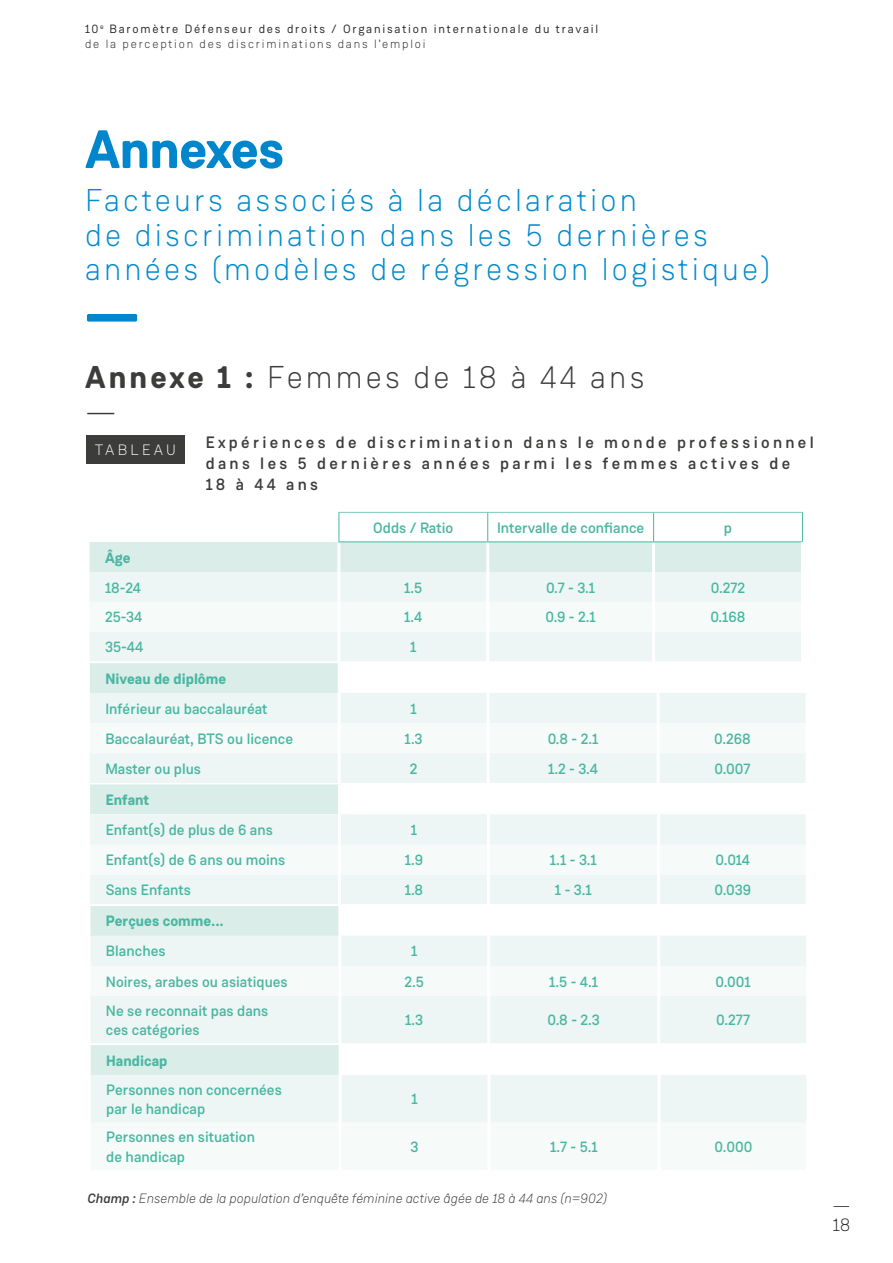
<style>
.page{position:relative;width:893px;height:1263px;background:#fff}
.page>*{position:absolute;margin:0;border:0;box-sizing:border-box;transform-origin:0 0}
.t1{font:700 54px "Weissenhof Grotesk";letter-spacing:-.01em;color:#0086cc}
.t2{font:300 31.5px/34.5px "Weissenhof Grotesk";letter-spacing:.1em;color:#008bcf}
.t3{font:300 31.5px/34.5px "Weissenhof Grotesk";letter-spacing:.1em;color:#3c3c3b}
.t4{font:300 18px/19.5px "Weissenhof Grotesk";color:#282827}
.t5{font:500 16.5px/21px "Weissenhof Grotesk";letter-spacing:.2em;color:#3c3c3b}
.t6{font:500 15px/19.5px "Weissenhof Grotesk";color:#4ab7a2}
.t7{font:700 15px "Weissenhof Grotesk";color:#4ab7a2}
.t8{font:300 15px "Weissenhof Grotesk";letter-spacing:.21em;color:#fff}
.t9{font:italic 300 13.5px "Weissenhof Grotesk";color:#3c3c3b}
.t10{font:12px/15px "Weissenhof Grotesk";letter-spacing:.15em;color:#282827}
.s1{font-weight:300}
.s2{font-weight:700}
.s3{font-weight:500}
</style>
<div class="page">
<div style="left:86px;top:436px;width:98px;height:28px;background:#3c3c3b"></div>
<div style="left:90px;top:572px;width:711px;height:88px;background:#edf6f4"></div>
<div style="left:90px;top:602px;width:711px;height:29px;background:#f6fbfa"></div>
<hr style="left:337px;top:602px;width:3px;height:29px;background:#fff">
<hr style="left:486px;top:602px;width:3px;height:29px;background:#fff">
<hr style="left:652px;top:602px;width:3px;height:29px;background:#fff">
<hr style="left:337px;top:631px;width:3px;height:31px;background:#fff">
<hr style="left:486px;top:631px;width:3px;height:31px;background:#fff">
<hr style="left:652px;top:631px;width:3px;height:31px;background:#fff">
<hr style="left:337px;top:572px;width:3px;height:30px;background:#fff">
<hr style="left:486px;top:572px;width:3px;height:30px;background:#fff">
<hr style="left:652px;top:572px;width:3px;height:30px;background:#fff">
<svg style="left:89px;top:513px;width:714px;height:59px"></svg>
<hr style="left:339px;top:541px;width:149px;height:1px;background:#4ab7a2">
<hr style="left:488px;top:541px;width:166px;height:1px;background:#4ab7a2">
<hr style="left:654px;top:541px;width:149px;height:1px;background:#4ab7a2">
<hr style="left:801px;top:542px;width:3px;height:30px;background:#fff">
<div style="left:85px;top:510px;width:725px;height:153px;border:2px solid #fff"></div>
<div style="left:88px;top:663px;width:251px;height:30px;background:#daede8"></div>
<div style="left:90px;top:693px;width:715px;height:88px;background:#edf6f4"></div>
<div style="left:90px;top:723px;width:715px;height:30px;background:#f6fbfa"></div>
<hr style="left:338px;top:723px;width:3px;height:30px;background:#fff">
<hr style="left:487px;top:723px;width:3px;height:30px;background:#fff">
<hr style="left:657px;top:723px;width:3px;height:30px;background:#fff">
<hr style="left:338px;top:753px;width:3px;height:30px;background:#fff">
<hr style="left:487px;top:753px;width:3px;height:30px;background:#fff">
<hr style="left:657px;top:753px;width:3px;height:30px;background:#fff">
<hr style="left:87px;top:663px;width:3px;height:30px;background:#fff">
<hr style="left:338px;top:663px;width:3px;height:30px;background:#fff">
<hr style="left:338px;top:693px;width:3px;height:30px;background:#fff">
<hr style="left:487px;top:693px;width:3px;height:30px;background:#fff">
<hr style="left:657px;top:693px;width:3px;height:30px;background:#fff">
<div style="left:85px;top:662px;width:725px;height:122px;border:2px solid #fff"></div>
<div style="left:89px;top:784px;width:251px;height:30px;background:#daede8"></div>
<div style="left:90px;top:814px;width:716px;height:89px;background:#edf6f4"></div>
<div style="left:90px;top:845px;width:716px;height:29px;background:#f6fbfa"></div>
<hr style="left:338px;top:845px;width:3px;height:29px;background:#fff">
<hr style="left:487px;top:845px;width:3px;height:29px;background:#fff">
<hr style="left:657px;top:845px;width:3px;height:29px;background:#fff">
<hr style="left:338px;top:874px;width:3px;height:30px;background:#fff">
<hr style="left:487px;top:874px;width:3px;height:30px;background:#fff">
<hr style="left:657px;top:874px;width:3px;height:30px;background:#fff">
<hr style="left:87px;top:784px;width:3px;height:30px;background:#fff">
<hr style="left:338px;top:784px;width:3px;height:30px;background:#fff">
<hr style="left:338px;top:814px;width:3px;height:31px;background:#fff">
<hr style="left:487px;top:814px;width:3px;height:31px;background:#fff">
<hr style="left:657px;top:814px;width:3px;height:31px;background:#fff">
<div style="left:86px;top:783px;width:724px;height:123px;border:2px solid #fff"></div>
<div style="left:89px;top:906px;width:251px;height:29px;background:#daede8"></div>
<div style="left:90px;top:935px;width:716px;height:107px;background:#edf6f4"></div>
<div style="left:90px;top:966px;width:716px;height:30px;background:#f6fbfa"></div>
<hr style="left:338px;top:966px;width:3px;height:30px;background:#fff">
<hr style="left:487px;top:966px;width:3px;height:30px;background:#fff">
<hr style="left:657px;top:966px;width:3px;height:30px;background:#fff">
<hr style="left:338px;top:996px;width:3px;height:47px;background:#fff">
<hr style="left:487px;top:996px;width:3px;height:47px;background:#fff">
<hr style="left:657px;top:996px;width:3px;height:47px;background:#fff">
<hr style="left:87px;top:906px;width:3px;height:29px;background:#fff">
<hr style="left:338px;top:906px;width:3px;height:29px;background:#fff">
<hr style="left:338px;top:935px;width:3px;height:31px;background:#fff">
<hr style="left:487px;top:935px;width:3px;height:31px;background:#fff">
<hr style="left:657px;top:935px;width:3px;height:31px;background:#fff">
<div style="left:86px;top:904px;width:725px;height:141px;border:2px solid #fff"></div>
<div style="left:89px;top:1045px;width:251px;height:30px;background:#daede8"></div>
<div style="left:91px;top:1075px;width:715px;height:48px;background:#edf6f4"></div>
<hr style="left:339px;top:1122px;width:3px;height:48px;background:#fff">
<hr style="left:487px;top:1122px;width:3px;height:48px;background:#fff">
<hr style="left:658px;top:1122px;width:3px;height:48px;background:#fff">
<hr style="left:88px;top:1045px;width:3px;height:30px;background:#fff">
<hr style="left:339px;top:1045px;width:3px;height:30px;background:#fff">
<hr style="left:339px;top:1075px;width:3px;height:47px;background:#fff">
<hr style="left:487px;top:1075px;width:3px;height:47px;background:#fff">
<hr style="left:658px;top:1075px;width:3px;height:47px;background:#fff">
<p class="t10" style="left:85px;top:22px;width:515px">10<sup>e</sup> Baromètre Défenseur des droits / Organisation internationale du travail <span class="s1">de la perception des discriminations dans l’emploi</span></p>
<h1 class="t1" style="left:85px;top:115px;width:201px">Annexes</h1>
<h2 class="t2" style="left:85px;top:183px;width:687px">Facteurs associés à la déclaration<br>de discrimination dans les 5 dernières années (modèles de régression logistique)</h2>
<h1 class="t1" style="left:85px;top:281px;width:55px">—</h1>
<h2 class="t3" style="left:85px;top:360px;width:561px"><span class="s2">Annexe 1 :</span> Femmes de 18 à 44 ans —</h2>
<p class="t5" style="left:206px;top:432px;width:610px">Expériences de discrimination dans le monde professionnel dans les 5 dernières années parmi les femmes actives de<br>18 à 44 ans</p>
<p class="t8" style="left:95px;top:441px;width:83px">TABLEAU</p>
<p class="t6" style="left:373px;top:518px;width:82px">Odds / Ratio</p>
<p class="t6" style="left:497px;top:518px;width:149px">Intervalle de confiance</p>
<p class="t6" style="left:724px;top:518px;width:10px">p</p>
<p class="t7" style="left:105px;top:548px;width:27px">Âge</p>
<p class="t6" style="left:105px;top:578px;width:38px">18-24</p>
<p class="t6" style="left:404px;top:578px;width:20px">1.5</p>
<p class="t6" style="left:546px;top:578px;width:51px">0.7 - 3.1</p>
<p class="t6" style="left:711px;top:578px;width:36px">0.272</p>
<p class="t6" style="left:105px;top:607px;width:39px">25-34</p>
<p class="t6" style="left:404px;top:607px;width:20px">1.4</p>
<p class="t6" style="left:545px;top:607px;width:52px">0.9 - 2.1</p>
<p class="t6" style="left:710px;top:607px;width:37px">0.168</p>
<p class="t6" style="left:105px;top:637px;width:40px">35-44</p>
<p class="t6" style="left:410px;top:637px;width:8px">1</p>
<p class="t7" style="left:105px;top:669px;width:122px">Niveau de diplôme</p>
<p class="t6" style="left:105px;top:699px;width:164px">Inférieur au baccalauréat</p>
<p class="t6" style="left:410px;top:699px;width:8px">1</p>
<p class="t6" style="left:105px;top:729px;width:189px">Baccalauréat, BTS ou licence</p>
<p class="t6" style="left:405px;top:729px;width:20px">1.3</p>
<p class="t6" style="left:548px;top:729px;width:52px">0.8 - 2.1</p>
<p class="t6" style="left:714px;top:729px;width:38px">0.268</p>
<p class="t6" style="left:105px;top:759px;width:97px">Master ou plus</p>
<p class="t6" style="left:410px;top:759px;width:9px">2</p>
<p class="t6" style="left:548px;top:759px;width:52px">1.2 - 3.4</p>
<p class="t6" style="left:714px;top:759px;width:38px">0.007</p>
<p class="t7" style="left:106px;top:790px;width:45px">Enfant</p>
<p class="t6" style="left:106px;top:820px;width:169px">Enfant(s) de plus de 6 ans</p>
<p class="t6" style="left:411px;top:820px;width:8px">1</p>
<p class="t6" style="left:106px;top:850px;width:181px">Enfant(s) de 6 ans ou moins</p>
<p class="t6" style="left:405px;top:850px;width:20px">1.9</p>
<p class="t6" style="left:550px;top:850px;width:48px">1.1 - 3.1</p>
<p class="t6" style="left:716px;top:850px;width:36px">0.014</p>
<p class="t6" style="left:106px;top:880px;width:87px">Sans Enfants</p>
<p class="t6" style="left:405px;top:880px;width:20px">1.8</p>
<p class="t6" style="left:555px;top:880px;width:38px">1 - 3.1</p>
<p class="t6" style="left:714px;top:880px;width:38px">0.039</p>
<p class="t7" style="left:106px;top:912px;width:119px">Perçues comme...</p>
<p class="t6" style="left:106px;top:941px;width:61px">Blanches</p>
<p class="t6" style="left:411px;top:941px;width:8px">1</p>
<p class="t6" style="left:106px;top:972px;width:183px">Noires, arabes ou asiatiques</p>
<p class="t6" style="left:404px;top:972px;width:21px">2.5</p>
<p class="t6" style="left:549px;top:972px;width:51px">1.5 - 4.1</p>
<p class="t6" style="left:715px;top:972px;width:37px">0.001</p>
<p class="t6" style="left:106px;top:1001px;width:164px">Ne se reconnait pas dans ces catégories</p>
<p class="t6" style="left:405px;top:1010px;width:20px">1.3</p>
<p class="t6" style="left:547px;top:1010px;width:54px">0.8 - 2.3</p>
<p class="t6" style="left:716px;top:1010px;width:35px">0.277</p>
<p class="t7" style="left:106px;top:1051px;width:63px">Handicap</p>
<p class="t6" style="left:106px;top:1080px;width:177px">Personnes non concernées par le handicap</p>
<p class="t6" style="left:411px;top:1089px;width:8px">1</p>
<p class="t6" style="left:106px;top:1127px;width:150px">Personnes en situation de handicap</p>
<p class="t6" style="left:410px;top:1137px;width:10px">3</p>
<p class="t6" style="left:550px;top:1137px;width:49px">1.7 - 5.1</p>
<p class="t6" style="left:715px;top:1137px;width:39px">0.000</p>
<p class="t9" style="left:88px;top:1190px;width:521px"><span class="s3">Champ :</span> Ensemble de la population d’enquête féminine active âgée de 18 à 44 ans (n=902)</p>
<p class="t4" style="left:833px;top:1195px;width:19px">—<br>18</p>
</div>
